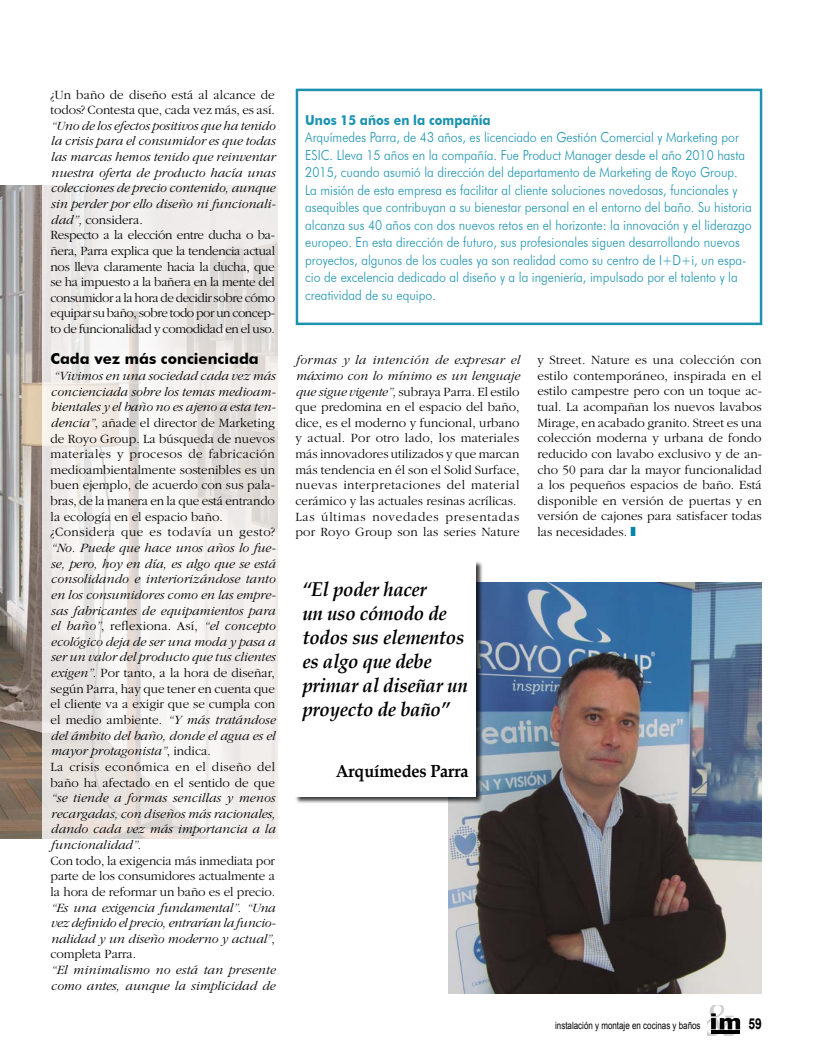
<style>
.page{position:relative;width:815px;height:1064px;background:#fff}
.page>*{position:absolute;margin:0;border:0;box-sizing:border-box;transform-origin:0 0}
.t1{font:italic 700 20px/24px "Book Antiqua";letter-spacing:-.01em;color:#000;scale:.93 1}
.t2{font:700 17.5px "Book Antiqua";letter-spacing:-.01em;color:#000;scale:.93 1}
.t3{font:700 15px "Futura BT";color:#000}
.t4{font:700 15px "Arial";color:#000;scale:.8 1}
.t5{font:300 13.75px/17.5px "Futura BT";color:#0087a8;scale:.9 1}
.t6{font:700 13.75px "Futura BT";color:#0087a8;scale:.9 1}
.t7{font:300 13.12px/15.6px "Garamond";color:#000}
.t8{font:italic 300 13.12px/15.6px "Garamond";color:#000}
.t9{font:300 13.12px/15.6px "Garamond";letter-spacing:-.025em;color:#000}
.t10{font:10px "Arial";color:#000;scale:.8 1}
.s1{font-style:italic}
.s2{font-style:normal}
</style>
<div class="page">
<svg style="left:707px;top:1005px;width:33px;height:30px"></svg>
<img style="left:0;top:185px;width:43px;height:652px">
<svg style="left:43px;top:185px;width:235px;height:654px"></svg>
<img style="left:448px;top:582px;width:314px;height:410px">
<div style="left:295px;top:561px;width:188px;height:242px;background:#000;opacity:.75"></div>
<div style="left:295px;top:561px;width:181px;height:235px;background:#fff"></div>
<div style="left:296px;top:89px;width:466px;height:236px;border:2px solid #0087a8"></div>
<p class="t7" style="left:51px;top:87px;width:226px">¿Un baño de diseño está al alcance de todos? Contesta que, cada vez más, es así.</p>
<p class="t9" style="left:51px;top:118px;width:227px"><span class="s1">“Uno de los efectos positivos que ha tenido la crisis para el consumidor es que todas las marcas hemos tenido que reinventar nuestra oferta de producto hacía unas colecciones de precio contenido, aunque sin perder por ello diseño ni funcionali&shy;dad”,</span> considera.<br>Respecto a la elección entre ducha o ba&shy;ñera, Parra explica que la tendencia actual nos lleva claramente hacia la ducha, que se ha impuesto a la bañera en la mente del consumidor a la hora de decidir sobre cómo equipar su baño, sobre todo por un concep&shy;to de funcionalidad y comodidad en el uso.</p>
<p class="t3" style="left:51px;top:350px;width:210px">Cada vez más concienciada</p>
<p class="t7" style="left:51px;top:368px;width:227px"><span class="s1">“Vivimos en una sociedad cada vez más concienciada sobre los temas medioam&shy;bientales y el baño no es ajeno a esta ten&shy;dencia”</span>, añade el director de Marketing de Royo Group. La búsqueda de nuevos materiales y procesos de fabricación medioambientalmente sostenibles es un buen ejemplo, de acuerdo con sus pala&shy;bras, de la manera en la que está entrando la ecología en el espacio baño. ¿Considera que es todavía un gesto?</p>
<p class="t8" style="left:51px;top:540px;width:227px">“No. Puede que hace unos años lo fue&shy;se, pero, hoy en día, es algo que se está consolidando e interiorizándose tanto en los consumidores como en las empre&shy;sas fabricantes de equipamientos para el baño”<span class="s2">, reflexiona. Así,</span> “el concepto ecológico deja de ser una moda y pasa a ser un valor del producto que tus clientes exigen”<span class="s2">. Por tanto, a la hora de diseñar, según Parra, hay que tener en cuenta que el cliente va a exigir que se cumpla con el medio ambiente.</span> “Y más tratándose del ámbito del baño, donde el agua es el mayor protagonista”<span class="s2">, indica.<br>La crisis económica en el diseño del baño ha afectado en el sentido de que</span></p>
<p class="t8" style="left:51px;top:790px;width:227px">“se tiende a formas sencillas y menos recargadas, con diseños más racionales, dando cada vez más importancia a la funcionalidad”<span class="s2">.<br>Con todo, la exigencia más inmediata por parte de los consumidores actualmente a la hora de reformar un baño es el precio. </span>“Es una exigencia fundamental”<span class="s2">.</span> “Una vez definido el precio, entrarían la funcio&shy;nalidad y un diseño moderno y actual”<span class="s2">, completa Parra.</span></p>
<p class="t8" style="left:51px;top:961px;width:226px">“El minimalismo no está tan presente como antes, aunque la simplicidad de</p>
<p class="t6" style="left:305px;top:111px;width:208px">Unos 15 años en la compañía</p>
<p class="t5" style="left:305px;top:128px;width:498px">Arquímedes Parra, de 43 años, es licenciado en Gestión Comercial y Marketing por ESIC. Lleva 15 años en la compañía. Fue Product Manager desde el año 2010 hasta 2015, cuando asumió la dirección del departamento de Marketing de Royo Group.<br>La misión de esta empresa es facilitar al cliente soluciones novedosas, funcionales y asequibles que contribuyan a su bienestar personal en el entorno del baño. Su historia alcanza sus 40 años con dos nuevos retos en el horizonte: la innovación y el liderazgo europeo. En esta dirección de futuro, sus profesionales siguen desarrollando nuevos proyectos, algunos de los cuales ya son realidad como su centro de I+D+i, un espa&shy;cio de excelencia dedicado al diseño y a la ingeniería, impulsado por el talento y la creatividad de su equipo.</p>
<p class="t7" style="left:295px;top:352px;width:226px"><span class="s1">formas y la intención de expresar el máximo con lo mínimo es un lenguaje que sigue vigente”,</span> subraya Parra. El estilo que predomina en el espacio del baño, dice, es el moderno y funcional, urbano y actual. Por otro lado, los materiales más innovadores utilizados y que marcan más tendencia en él son el Solid Surface, nuevas interpretaciones del material cerámico y las actuales resinas acrílicas.<br>Las últimas novedades presentadas por Royo Group son las series Nature</p>
<p class="t7" style="left:537px;top:352px;width:226px;text-align:justify">y Street. Nature es una colección con estilo contemporáneo, inspirada en el estilo campestre pero con un toque ac&shy;tual. La acompañan los nuevos lavabos Mirage, en acabado granito. Street es una colección moderna y urbana de fondo reducido con lavabo exclusivo y de an&shy;cho 50 para dar la mayor funcionalidad a los pequeños espacios de baño. Está disponible en versión de puertas y en versión de cajones para satisfacer todas las necesidades.</p>
<h1 class="t1" style="left:302px;top:576px;width:179px">“El poder hacer<br>un uso cómodo de todos sus elementos es algo que debe primar al diseñar un proyecto de baño”</h1>
<h2 class="t2" style="left:336px;top:759px;width:144px">Arquímedes Parra</h2>
<p class="t10" style="left:555px;top:1018px;width:183px">instalación y montaje en cocinas y baños</p>
<p class="t4" style="left:749px;top:1013px;width:18px">59</p>
</div>
